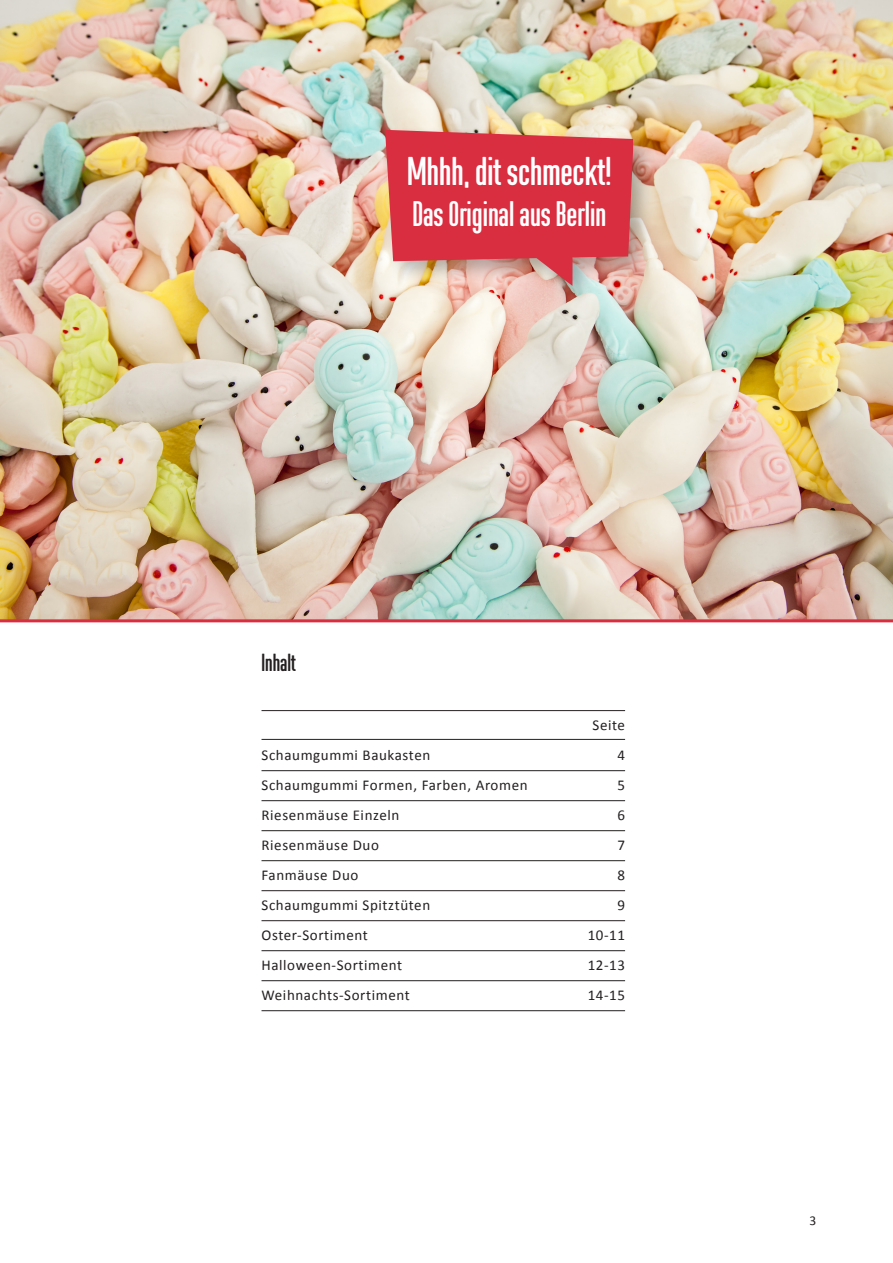
<style>
.page{position:relative;width:893px;height:1263px;background:#fff}
.page>*{position:absolute;margin:0;border:0;box-sizing:border-box;transform-origin:0 0}
.t1{font:500 39px "Cst Berlin East OT";color:#fff}
.t2{font:500 34.5px "Cst Berlin East OT";color:#fff}
.t3{font:500 24px "Cst Berlin East OT";color:#231f20}
.CONTENT{font:15px "Calibri";letter-spacing:.04em;color:#231f20}
.ARTICLE_NAME{font:15px "Calibri";letter-spacing:.04em;color:#231f20}
.t4{font:13.5px "Calibri";color:#231f20}
</style>
<div class="page">
<hr style="left:261px;top:710px;width:364px;height:1px;background:#231f20">
<hr style="left:261px;top:739px;width:364px;height:1px;background:#231f20">
<hr style="left:261px;top:770px;width:364px;height:1px;background:#231f20">
<hr style="left:261px;top:800px;width:364px;height:1px;background:#231f20">
<hr style="left:261px;top:830px;width:364px;height:1px;background:#231f20">
<hr style="left:261px;top:860px;width:364px;height:1px;background:#231f20">
<hr style="left:261px;top:890px;width:364px;height:1px;background:#231f20">
<hr style="left:261px;top:920px;width:364px;height:1px;background:#231f20">
<hr style="left:261px;top:950px;width:364px;height:1px;background:#231f20">
<hr style="left:261px;top:980px;width:364px;height:1px;background:#231f20">
<hr style="left:261px;top:1010px;width:364px;height:1px;background:#231f20">
<img style="left:0;top:0;width:893px;height:619px">
<div style="left:380px;top:125px;width:276px;height:182px;background:#231f20;opacity:.3"></div>
<svg style="left:385px;top:130px;width:248px;height:156px;background:#d94b56"></svg>
<hr style="left:0;top:619px;width:893px;height:3px;background:#d92d40">
<p class="t1" style="left:407px;top:147px;width:206px">Mhhh, dit schmeckt!</p>
<p class="t2" style="left:412px;top:193px;width:195px">Das Original aus Berlin</p>
<p class="t3" style="left:261px;top:648px;width:36px">Inhalt</p>
<p class="ARTICLE_NAME" style="left:593px;top:716px;width:34px">Seite</p>
<p class="CONTENT" style="left:261px;top:746px;width:170px">Schaumgummi Baukasten</p>
<p class="CONTENT" style="left:617px;top:746px;width:9px">4</p>
<p class="CONTENT" style="left:261px;top:776px;width:268px">Schaumgummi Formen, Farben, Aromen</p>
<p class="CONTENT" style="left:617px;top:776px;width:9px">5</p>
<p class="CONTENT" style="left:261px;top:806px;width:139px">Riesenmäuse Einzeln</p>
<p class="CONTENT" style="left:617px;top:806px;width:9px">6</p>
<p class="CONTENT" style="left:261px;top:836px;width:119px">Riesenmäuse Duo</p>
<p class="CONTENT" style="left:617px;top:836px;width:9px">7</p>
<p class="CONTENT" style="left:261px;top:866px;width:98px">Fanmäuse Duo</p>
<p class="CONTENT" style="left:617px;top:866px;width:9px">8</p>
<p class="CONTENT" style="left:261px;top:896px;width:170px">Schaumgummi Spitztüten</p>
<p class="CONTENT" style="left:617px;top:896px;width:9px">9</p>
<p class="CONTENT" style="left:261px;top:926px;width:108px">Oster-Sortiment</p>
<p class="CONTENT" style="left:588px;top:926px;width:39px">10-11</p>
<p class="CONTENT" style="left:261px;top:956px;width:142px">Halloween-Sortiment</p>
<p class="CONTENT" style="left:588px;top:956px;width:39px">12-13</p>
<p class="CONTENT" style="left:261px;top:986px;width:150px">Weihnachts-Sortiment</p>
<p class="CONTENT" style="left:588px;top:986px;width:39px">14-15</p>
<p class="t4" style="left:810px;top:1212px;width:8px">3</p>
</div>
